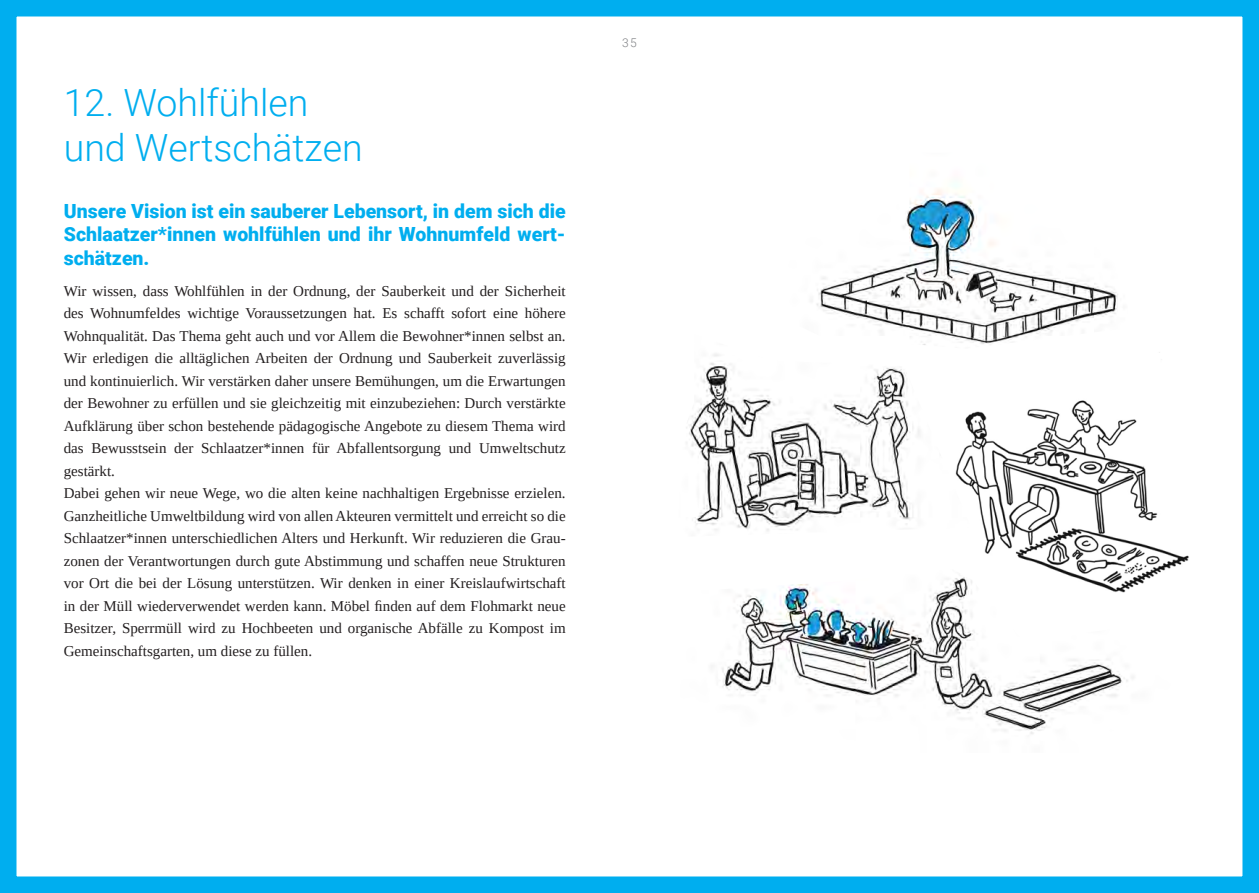
<style>
.page{position:relative;width:1259px;height:893px;background:#fff}
.page>*{position:absolute;margin:0;border:0;box-sizing:border-box;transform-origin:0 0}
.Ü1_Titel{font:300 37.5px/45px "Roboto";color:#00aeef}
.Ü2_Kap_titel{font:900 19.5px/23.4px "Roboto";color:#00aeef;text-align:justify}
.Fließtext{font:15px/22.5px "Tinos";color:#231f20;text-align:justify}
.Ü1_Titel-2{font:300 12px "Roboto";color:#808285}
</style>
<div class="page">
<div style="left:0;top:0;width:1259px;height:893px;border:16px solid #00aeef"></div>
<img style="left:816px;top:184px;width:302px;height:149px">
<img style="left:722px;top:584px;width:412px;height:150px">
<img style="left:913px;top:333px;width:276px;height:280px">
<img style="left:686px;top:334px;width:285px;height:203px">
<p class="Ü1_Titel" style="left:64px;top:79px;width:300px">12. Wohlfühlen und Wertschätzen</p>
<p class="Ü2_Kap_titel" style="left:64px;top:199px;width:503px">Unsere Vision ist ein sauberer Lebensort, in dem sich die Schlaatzer*innen wohlfühlen und ihr Wohnumfeld wert&shy;schätzen.</p>
<p class="Fließtext" style="left:64px;top:280px;width:503px">Wir wissen, dass Wohlfühlen in der Ordnung, der Sauberkeit und der Sicherheit des Wohnumfeldes wichtige Voraussetzungen hat. Es schafft sofort eine höhere Wohnqualität. Das Thema geht auch und vor Allem die Bewohner*innen selbst an.<br>Wir erledigen die alltäglichen Arbeiten der Ordnung und Sauberkeit zuverlässig und kontinuierlich. Wir verstärken daher unsere Bemühungen, um die Erwartungen der Bewohner zu erfüllen und sie gleichzeitig mit einzubeziehen: Durch verstärkte Aufklärung über schon bestehende pädagogische Angebote zu diesem Thema wird das Bewusstsein der Schlaatzer*innen für Abfallentsorgung und Umweltschutz gestärkt.</p>
<p class="Fließtext" style="left:64px;top:482px;width:503px">Dabei gehen wir neue Wege, wo die alten keine nachhaltigen Ergebnisse erzielen.<br>Ganzheitliche Umweltbildung wird von allen Akteuren vermittelt und erreicht so die Schlaatzer*innen unterschiedlichen Alters und Herkunft. Wir reduzieren die Grau&shy;zonen der Verantwortungen durch gute Abstimmung und schaffen neue Strukturen vor Ort die bei der Lösung unterstützen. Wir denken in einer Kreislaufwirtschaft in der Müll wiederverwendet werden kann. Möbel finden auf dem Flohmarkt neue Besitzer, Sperrmüll wird zu Hochbeeten und organische Abfälle zu Kompost im Gemeinschaftsgarten, um diese zu füllen.</p>
<p class="Ü1_Titel-2" style="left:622px;top:34px;width:16px">35</p>
</div>
